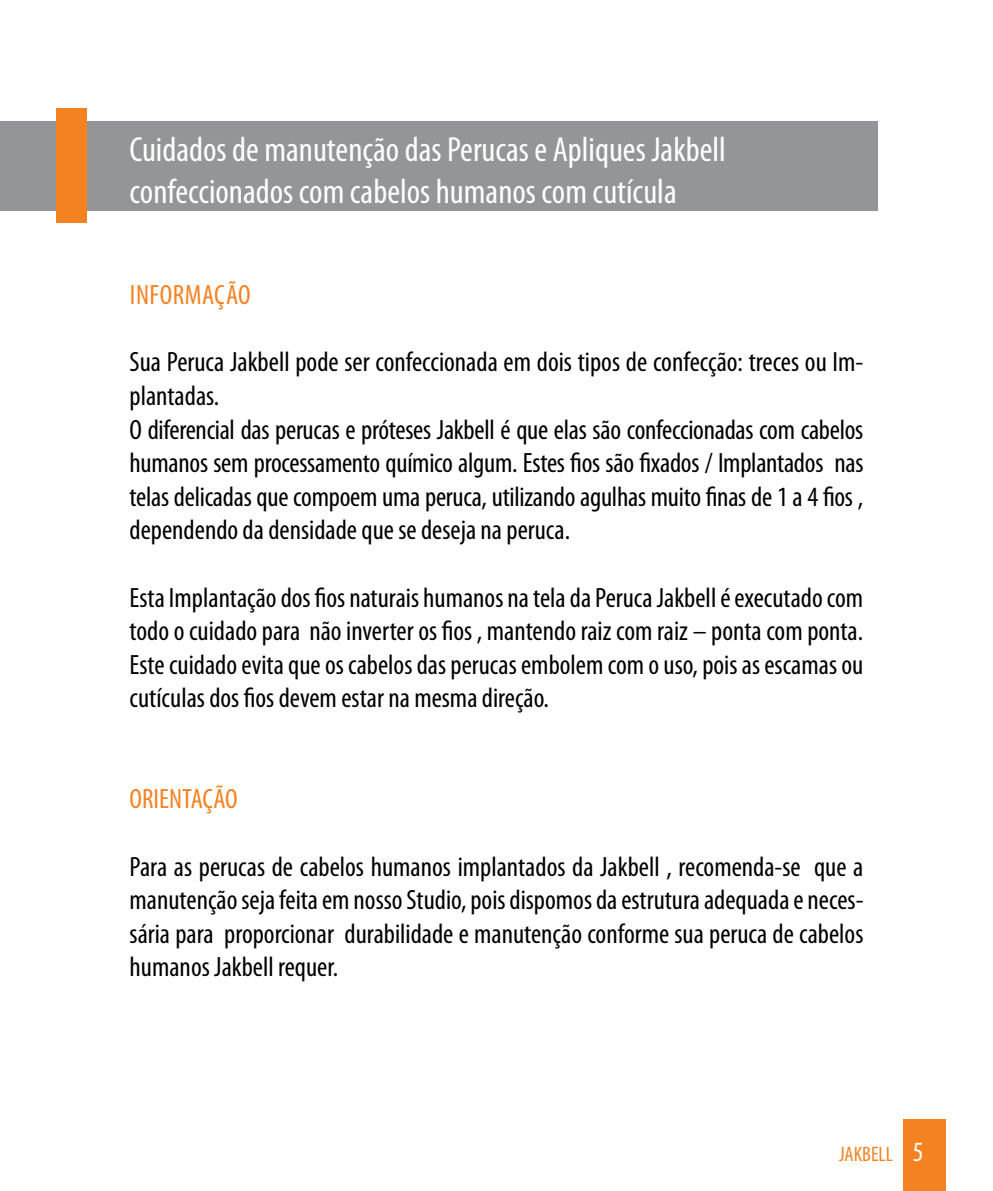
<style>
.page{position:relative;width:993px;height:1191px;background:#fff}
.page>*{position:absolute;margin:0;border:0;box-sizing:border-box;transform-origin:0 0}
.t1{font:condensed 35px/42px "Myriad Pro";color:#fff}
.t2{font:condensed 28px/33.6px "Myriad Pro";letter-spacing:-.005em;color:#000;text-align:justify}
.t3{font:condensed 28px "Myriad Pro";color:#f58220}
.t4{font:condensed 21px "Myriad Pro";color:#f58220}
.s1{font-size:28px;color:#fff}
</style>
<div class="page">
<div style="left:903px;top:1119px;width:42px;height:72px;background:#f58220"></div>
<div style="left:0;top:121px;width:877px;height:89px;background:#939598"></div>
<div style="left:56px;top:109px;width:31px;height:114px;background:#f58220"></div>
<p class="t1" style="left:129px;top:128px;width:597px">Cuidados de manutenção das Perucas e Apliques Jakbell confeccionados com cabelos humanos com cutícula</p>
<p class="t3" style="left:130px;top:278px;width:122px">Informação</p>
<p class="t2" style="left:129px;top:345px;width:735px;text-align:left">Sua Peruca Jakbell pode ser confeccionada em dois tipos de confecção: treces ou Im&shy;plantadas.<br>O diferencial das perucas e próteses Jakbell é que elas são confeccionadas com cabelos humanos sem processamento químico algum. Estes fios são fixados / Implantados nas telas delicadas que compoem uma peruca, utilizando agulhas muito finas de 1 a 4 fios , dependendo da densidade que se deseja na peruca.</p>
<p class="t2" style="left:129px;top:580px;width:735px">Esta Implantação dos fios naturais humanos na tela da Peruca Jakbell é executado com todo o cuidado para não inverter os fios , mantendo raiz com raiz – ponta com ponta.<br>Este cuidado evita que os cabelos das perucas embolem com o uso, pois as escamas ou cutículas dos fios devem estar na mesma direção.</p>
<p class="t3" style="left:129px;top:782px;width:85px">ORIENTAÇÃO</p>
<p class="t2" style="left:129px;top:849px;width:735px">Para as perucas de cabelos humanos implantados da Jakbell , recomenda-se que a manutenção seja feita em nosso Studio, pois dispomos da estrutura adequada e neces&shy;sária para proporcionar durabilidade e manutenção conforme sua peruca de cabelos humanos Jakbell requer.</p>
<p class="t4" style="left:838px;top:1141px;width:86px">JAKBELL <span class="s1">5</span></p>
</div>
